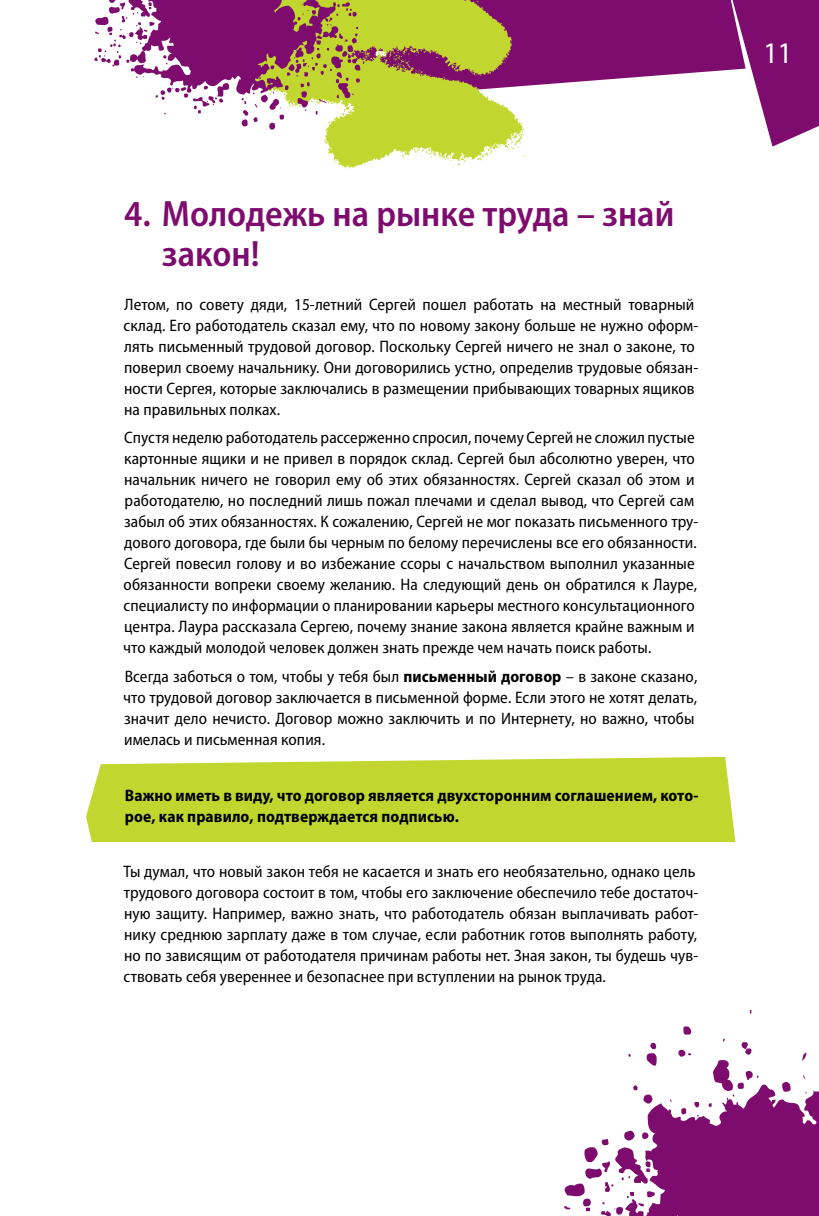
<style>
.page{position:relative;width:819px;height:1216px;background:#fff}
.page>*{position:absolute;margin:0;border:0;box-sizing:border-box;transform-origin:0 0}
.t1{font:600 semi-condensed 36.75px/40.2px "Myriad Pro";color:#7e0c6e}
.t2{font:semi-condensed 30.1px "Myriad Pro";color:#fff}
.t3{font:semi-condensed 16.62px/21px "Myriad Pro";letter-spacing:.005em;color:#000}
.t4{font:700 semi-condensed 16.62px/21px "Myriad Pro";letter-spacing:.005em;color:#000}
.s1{font-weight:700}
</style>
<div class="page">
<svg style="left:564px;top:1010px;width:255px;height:205px"></svg>
<svg style="left:526px;top:0;width:293px;height:147px;fill:#7e0c6e"></svg>
<svg style="left:324px;top:0;width:202px;height:169px;background:#bfbd58"></svg>
<svg style="left:94px;top:0;width:288px;height:130px"></svg>
<svg style="left:86px;top:756px;width:649px;height:86px;background:#c5d93d"></svg>
<h1 class="t1" style="left:162px;top:194px;width:514px;text-indent:-38px">4. Молодежь на рынке труда – знай закон!</h1>
<p class="t3" style="left:124px;top:294px;width:576px">Летом, по совету дяди, 15-летний Сергей пошел работать на местный товарный склад. Его работодатель сказал ему, что по новому закону больше не нужно оформ&shy;лять письменный трудовой договор. Поскольку Сергей ничего не знал о законе, то поверил своему начальнику. Они договорились устно, определив трудовые обязан&shy;ности Сергея, которые заключались в размещении прибывающих товарных ящиков на правильных полках.</p>
<p class="t3" style="left:123px;top:427px;width:576px">Спустя неделю работодатель рассерженно спросил, почему Сергей не сложил пустые картонные ящики и не привел в порядок склад. Сергей был абсолютно уверен, что начальник ничего не говорил ему об этих обязанностях. Сергей сказал об этом и работодателю, но последний лишь пожал плечами и сделал вывод, что Сергей сам забыл об этих обязанностях. К сожалению, Сергей не мог показать письменного тру&shy;дового договора, где были бы черным по белому перечислены все его обязанности.<br>Сергей повесил голову и во избежание ссоры с начальством выполнил указанные обязанности вопреки своему желанию. На следующий день он обратился к Лауре, специалисту по информации о планировании карьеры местного консультационного центра. Лаура рассказала Сергею, почему знание закона является крайне важным и что каждый молодой человек должен знать прежде чем начать поиск работы.</p>
<p class="t3" style="left:123px;top:666px;width:575px">Всегда заботься о том, чтобы у тебя был <span class="s1">письменный договор</span> – в законе сказано, что трудовой договор заключается в письменной форме. Если этого не хотят делать, значит дело нечисто. Договор можно заключить и по Интернету, но важно, чтобы имелась и письменная копия.</p>
<p class="t4" style="left:125px;top:784px;width:575px">Важно иметь в виду, что договор является двухсторонним соглашением, кото&shy;рое, как правило, подтверждается подписью.</p>
<p class="t3" style="left:124px;top:861px;width:576px">Ты думал, что новый закон тебя не касается и знать его необязательно, однако цель трудового договора состоит в том, чтобы его заключение обеспечило тебе достаточ&shy;ную защиту. Например, важно знать, что работодатель обязан выплачивать работ&shy;нику среднюю зарплату даже в том случае, если работник готов выполнять работу, но по зависящим от работодателя причинам работы нет. Зная закон, ты будешь чув&shy;ствовать себя увереннее и безопаснее при вступлении на рынок труда.</p>
<h2 class="t2" style="left:763px;top:36px;width:30px">11</h2>
</div>
